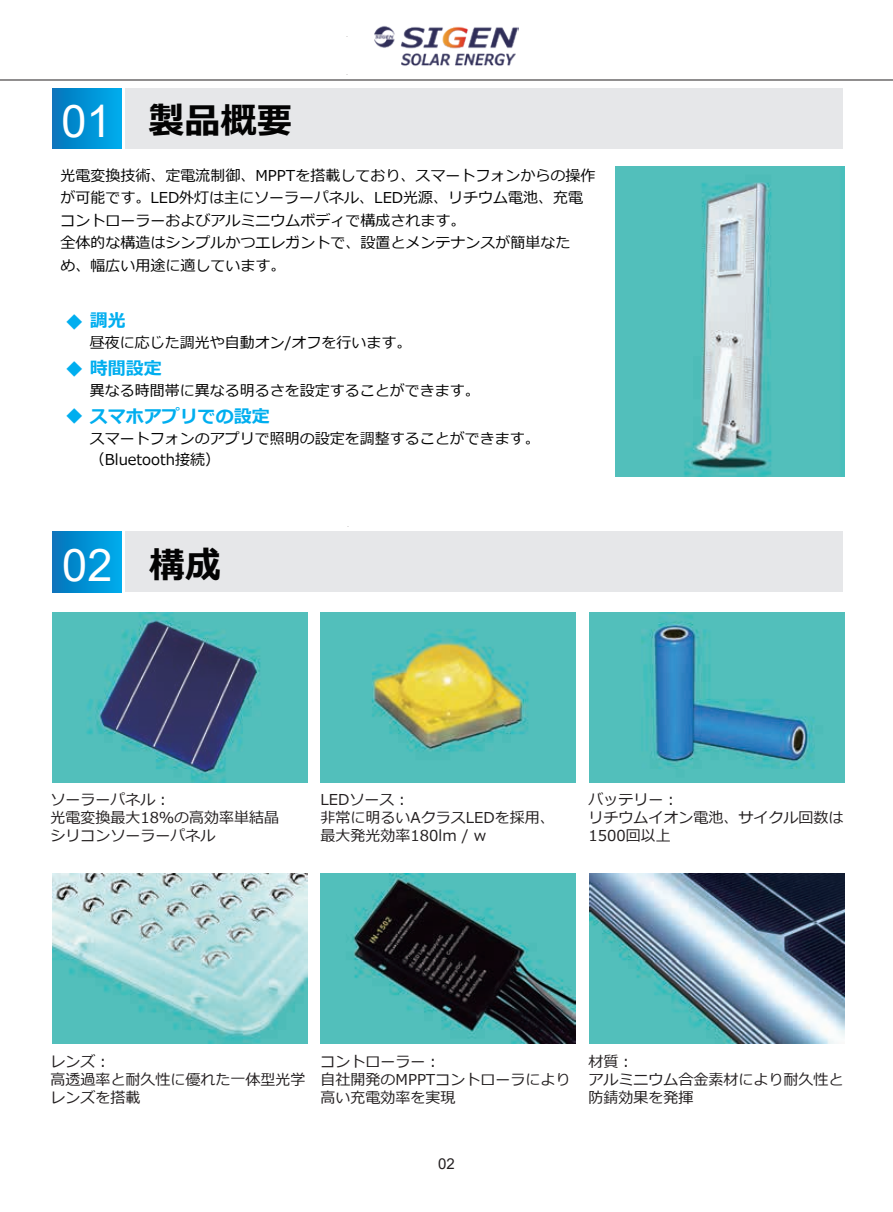
<style>
.page{position:relative;width:893px;height:1212px;background:#fff}
.page>*{position:absolute;margin:0;border:0;box-sizing:border-box;transform-origin:0 0}
.t1{font:45px "Arial";color:#fff}
.t2{font:700 36px "Meiryo";color:#030303}
.t3{font:21px "Meiryo";color:#00aeef}
.t4{font:700 18px "Meiryo";color:#00aeef}
.t5{font:15px/22.5px "Meiryo";color:#030303}
.t6{font:15px/18px "Meiryo";color:#231f20}
.t7{font:15px "Arial";color:#231f20}
.s1{font-family:"Arial";font-weight:400;font-size:45px;color:#fff}
.s2{font-family:"Meiryo";font-weight:700;font-size:36px;color:#030303}
</style>
<div class="page">
<div style="left:125px;top:88px;width:717px;height:61px;background:#e6e7e9"></div>
<div style="left:52px;top:88px;width:69px;height:61px;background:linear-gradient(to right,#0575bb,#00aded)"></div>
<img style="left:615px;top:166px;width:229px;height:310px">
<img style="left:52px;top:613px;width:255px;height:169px">
<img style="left:589px;top:613px;width:255px;height:169px">
<img style="left:52px;top:873px;width:255px;height:170px">
<img style="left:321px;top:873px;width:254px;height:170px">
<img style="left:321px;top:613px;width:254px;height:169px">
<img style="left:589px;top:873px;width:255px;height:170px">
<div style="left:126px;top:532px;width:717px;height:60px;background:#e6e7e9"></div>
<div style="left:53px;top:532px;width:69px;height:60px;background:linear-gradient(to right,#0575bb,#00aded)"></div>
<hr style="left:0;top:80px;width:893px;height:1px;background:#231f20">
<img style="left:374px;top:26px;width:145px;height:40px">
<h2 class="t2" style="left:62px;top:96px;width:232px"><span class="s1">01</span> 製品概要</h2>
<p class="t5" style="left:60px;top:165px;width:536px">光電変換技術、定電流制御、MPPTを搭載しており、スマートフォンからの操作が可能です。LED外灯は主にソーラーパネル、LED光源、リチウム電池、充電コントローラーおよびアルミニウムボディで構成されます。<br>全体的な構造はシンプルかつエレガントで、設置とメンテナンスが簡単なた<br>め、幅広い用途に適しています。</p>
<p class="t4" style="left:90px;top:308px;width:38px">調光</p>
<p class="t5" style="left:90px;top:332px;width:323px">昼夜に応じた調光や自動オン/オフを行います。</p>
<p class="t4" style="left:90px;top:356px;width:74px">時間設定</p>
<p class="t5" style="left:90px;top:380px;width:392px">異なる時間帯に異なる明るさを設定することができます。</p>
<p class="t4" style="left:90px;top:404px;width:182px">スマホアプリでの設定</p>
<p class="t5" style="left:90px;top:429px;width:452px;line-height:21px">スマートフォンのアプリで照明の設定を調整することができます。（Bluetooth接続）</p>
<h3 class="t3" style="left:64px;top:307px;width:22px">◆</h3>
<h3 class="t3" style="left:64px;top:354px;width:22px">◆</h3>
<h3 class="t3" style="left:64px;top:401px;width:22px">◆</h3>
<h1 class="t1" style="left:62px;top:534px;width:160px">02 <span class="s2">構成</span></h1>
<p class="t6" style="left:51px;top:791px;width:230px">ソーラーパネル︓<br>光電変換最大18％の高効率単結晶シリコンソーラーパネル</p>
<p class="t6" style="left:321px;top:791px;width:236px">LEDソース︓<br>非常に明るいAクラスLEDを採用、最大発光効率180lm / w</p>
<p class="t6" style="left:589px;top:791px;width:257px">バッテリー︓<br>リチウムイオン電池、サイクル回数は<br>1500回以上</p>
<p class="t6" style="left:51px;top:1053px;width:256px">レンズ︓<br>高透過率と耐久性に優れた一体型光学レンズを搭載</p>
<p class="t6" style="left:321px;top:1053px;width:251px">コントローラー︓<br>自社開発のMPPTコントローラにより高い充電効率を実現</p>
<p class="t6" style="left:589px;top:1053px;width:257px">材質︓<br>アルミニウム合金素材により耐久性と防錆効果を発揮</p>
<p class="t7" style="left:438px;top:1154px;width:18px">02</p>
</div>
